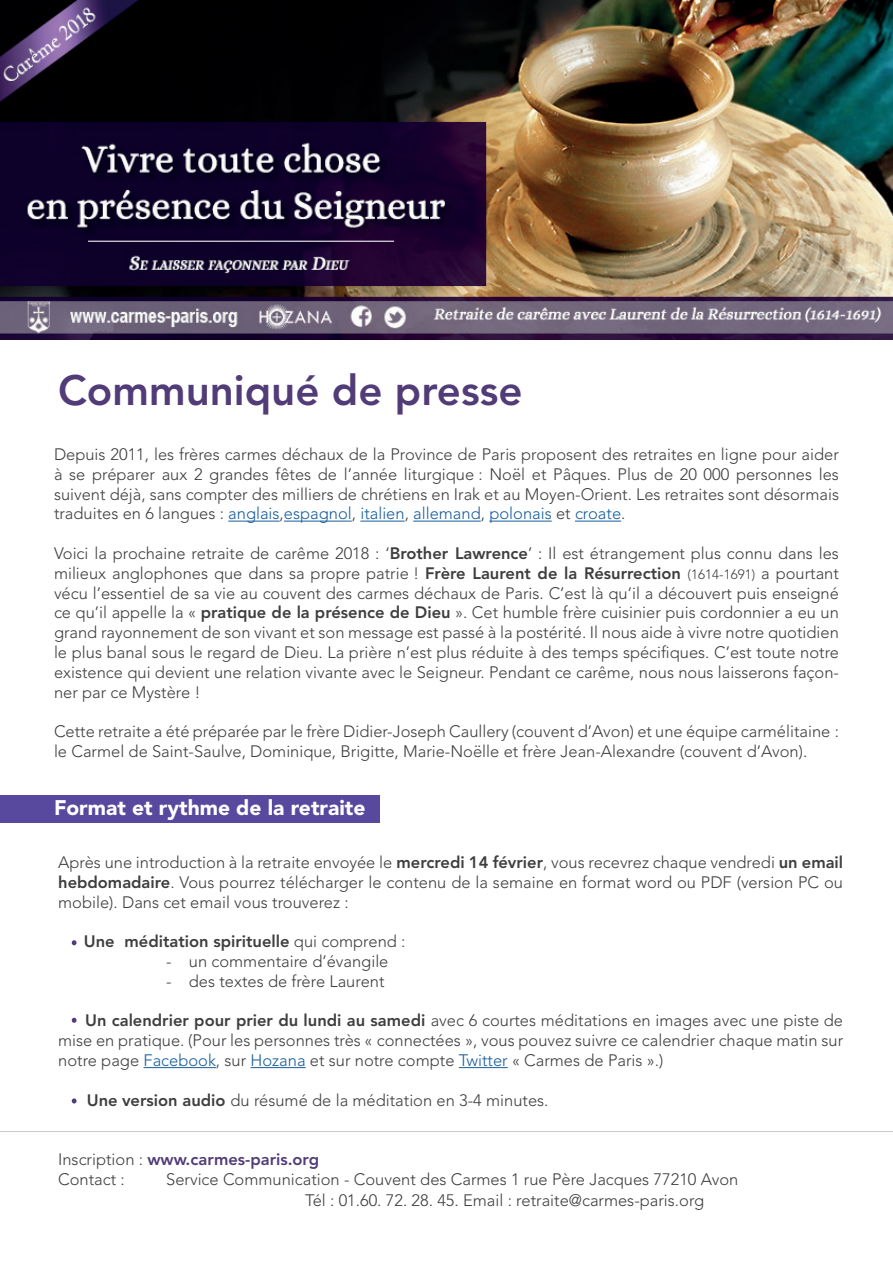
<style>
.page{position:relative;width:893px;height:1263px;background:#fff}
.page>*{position:absolute;margin:0;border:0;box-sizing:border-box;transform-origin:0 0}
.t1{font:800 42px "Avenir LT Std";color:#513c77}
.t2{font:900 21px "Avenir LT Std";color:#fff}
.t3{font:300 16.5px/19.8px "Avenir LT Std";color:#3e3e3f;text-align:justify}
.t4{font:800 16.5px "Avenir LT Std";color:#3e3e3f}
.s1{color:#175d9e}
.s2{font-weight:800}
.s3{font-size:13.5px}
.s4{font-weight:300}
.s5{font-weight:800;color:#513c77}
</style>
<div class="page">
<div style="left:0;top:795px;width:379px;height:28px;background:#58499e"></div>
<img style="left:0;top:0;width:893px;height:340px">
<hr style="left:228px;top:521px;width:52px;height:1px;background:#175d9e">
<hr style="left:284px;top:521px;width:68px;height:1px;background:#175d9e">
<hr style="left:360px;top:521px;width:45px;height:1px;background:#175d9e">
<hr style="left:413px;top:521px;width:68px;height:1px;background:#175d9e">
<hr style="left:489px;top:521px;width:63px;height:1px;background:#175d9e">
<hr style="left:575px;top:521px;width:46px;height:1px;background:#175d9e">
<hr style="left:144px;top:1067px;width:72px;height:1px;background:#175d9e">
<hr style="left:251px;top:1067px;width:55px;height:1px;background:#175d9e">
<hr style="left:459px;top:1067px;width:49px;height:1px;background:#175d9e">
<svg style="left:72px;top:1098px;width:5px;height:5px"></svg>
<svg style="left:72px;top:940px;width:5px;height:5px"></svg>
<hr style="left:0;top:1131px;width:893px;height:1px;background:#3e3e3f">
<svg style="left:72px;top:1018px;width:5px;height:5px"></svg>
<h1 class="t1" style="left:58px;top:365px;width:466px">Communiqué de presse</h1>
<p class="t3" style="left:54px;top:444px;width:787px">Depuis 2011, les frères carmes déchaux de la Province de Paris proposent des retraites en ligne pour aider à se préparer aux 2 grandes fêtes de l’année liturgique : Noël et Pâques. Plus de 20 000 personnes les suivent déjà, sans compter des milliers de chrétiens en Irak et au Moyen-Orient. Les retraites sont désormais traduites en 6 langues : <span class="s1">anglais</span>,<span class="s1">espagnol</span>, <span class="s1">italien</span>, <span class="s1">allemand</span>, <span class="s1">polonais</span> et <span class="s1">croate</span>.</p>
<p class="t3" style="left:54px;top:543px;width:786px">Voici la prochaine retraite de carême 2018 : ‘<span class="s2">Brother Lawrence</span>’ : Il est étrangement plus connu dans les milieux anglophones que dans sa propre patrie ! <span class="s2">Frère Laurent de la Résurrection</span> <span class="s3">(1614-1691)</span> a pourtant vécu l’essentiel de sa vie au couvent des carmes déchaux de Paris. C’est là qu’il a découvert puis enseigné ce qu’il appelle la « <span class="s2">pratique de la présence de Dieu</span> ». Cet humble frère cuisinier puis cordonnier a eu un grand rayonnement de son vivant et son message est passé à la postérité. Il nous aide à vivre notre quotidien le plus banal sous le regard de Dieu. La prière n’est plus réduite à des temps spécifiques. C’est toute notre existence qui devient une relation vivante avec le Seigneur. Pendant ce carême, nous nous laisserons façon&shy;ner par ce Mystère !</p>
<p class="t3" style="left:54px;top:722px;width:786px">Cette retraite a été préparée par le frère Didier-Joseph Caullery (couvent d’Avon) et une équipe carmélitaine : le Carmel de Saint-Saulve, Dominique, Brigitte, Marie-Noëlle et frère Jean-Alexandre (couvent d’Avon).</p>
<p class="t2" style="left:54px;top:795px;width:313px">Format et rythme de la retraite</p>
<p class="t3" style="left:58px;top:852px;width:786px">Après une introduction à la retraite envoyée le <span class="s2">mercredi 14 février</span>, vous recevrez chaque vendredi <span class="s2">un email hebdomadaire</span>. Vous pourrez télécharger le contenu de la semaine en format word ou PDF (version PC ou mobile). Dans cet email vous trouverez :</p>
<p class="t4" style="left:84px;top:932px;width:323px">Une méditation spirituelle <span class="s4">qui comprend :</span></p>
<p class="t3" style="left:166px;top:951px;width:224px">- un commentaire d’évangile</p>
<p class="t3" style="left:166px;top:971px;width:220px">- des textes de frère Laurent</p>
<p class="t3" style="left:58px;top:1011px;width:786px;text-indent:27px"><span class="s2">Un calendrier pour prier du lundi au samedi</span> avec 6 courtes méditations en images avec une piste de mise en pratique. (Pour les personnes très « connectées », vous pouvez suivre ce calendrier chaque matin sur notre page <span class="s1">Facebook</span>, sur <span class="s1">Hozana</span> et sur notre compte <span class="s1">Twitter</span> « Carmes de Paris ».)</p>
<p class="t3" style="left:87px;top:1090px;width:463px"><span class="s2">Une version audio</span> du résumé de la méditation en 3-4 minutes.</p>
<p class="t3" style="left:58px;top:1149px;width:262px">Inscription : <span class="s5">www.carmes-paris.org<br></span>Contact :</p>
<p class="t3" style="left:305px;top:1168px;width:435px;line-height:21.6px;text-indent:-139px">Service Communication - Couvent des Carmes 1 rue Père Jacques 77210 Avon<br>Tél : 01.60. 72. 28. 45. Email : retraite@carmes-paris.org</p>
</div>
